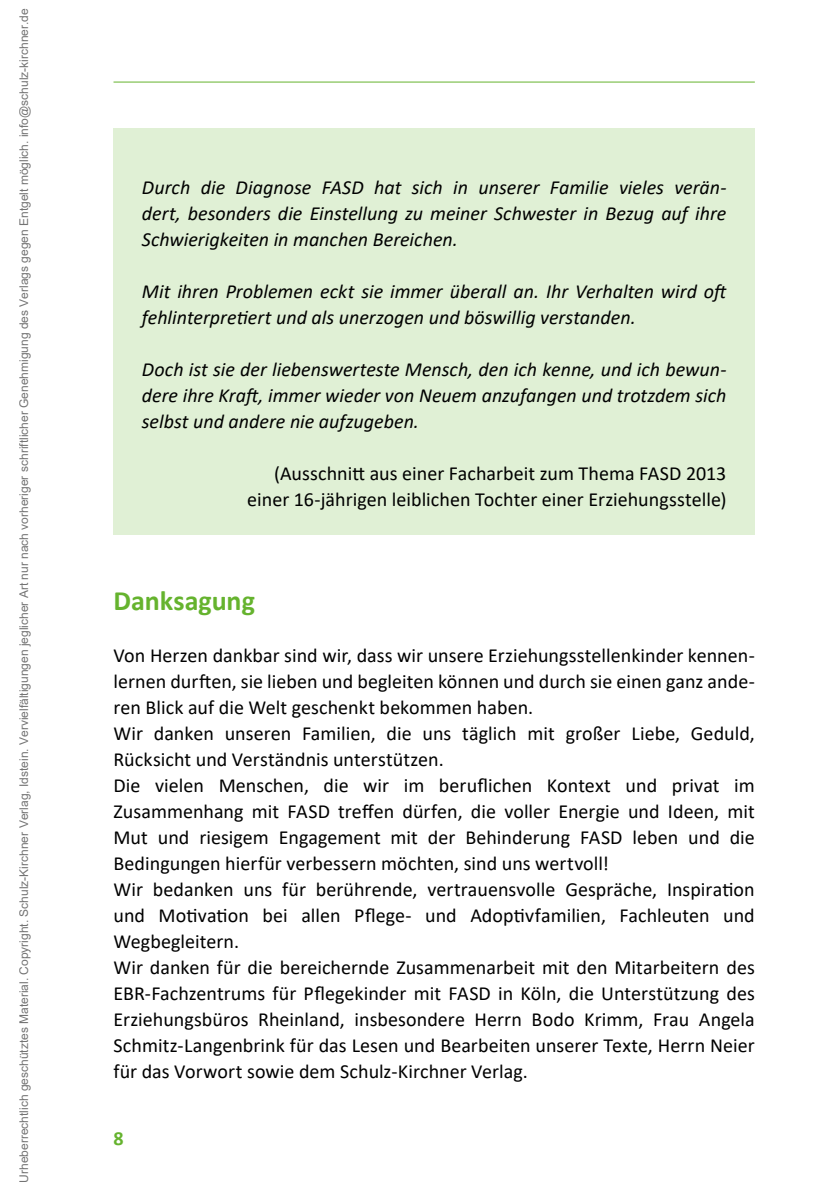
<style>
.page{position:relative;width:840px;height:1191px;background:#fff}
.page>*{position:absolute;margin:0;border:0;box-sizing:border-box;transform-origin:0 0}
.t1{font:700 28px "Calibri";color:#65b32e}
.t2{font:20px/26px "Calibri";color:#000;text-align:right}
.t3{font:italic 20px/26px "Calibri";color:#000;text-align:justify}
.t4{font:700 20px "Calibri";color:#65b32e}
.t5{font:12px "Arial";color:rgb(0 0 0/.55)}
</style>
<div class="page">
<hr style="left:113px;top:82px;width:641px;height:1px;background:#65b32e">
<div style="left:113px;top:128px;width:641px;height:406px;background:#e0f0d5"></div>
<p class="t5" style="left:16px;top:1182px;width:1176px;rotate:-90deg">Urheberrechtlich geschütztes Material. Copyright. Schulz-Kirchner Verlag, Idstein. Vervielfältigungen jeglicher Art nur nach vorheriger schriftlicher Genehmigung des Verlags gegen Entgelt möglich. info@schulz-kirchner.de</p>
<p class="t3" style="left:142px;top:173px;width:585px">Durch die Diagnose FASD hat sich in unserer Familie vieles verän&shy;dert, besonders die Einstellung zu meiner Schwester in Bezug auf ihre Schwierigkeiten in manchen Bereichen.</p>
<p class="t3" style="left:142px;top:277px;width:588px">Mit ihren Problemen eckt sie immer überall an. Ihr Verhalten wird oft fehlinterpretiert und als unerzogen und böswillig verstanden.</p>
<p class="t3" style="left:142px;top:355px;width:585px">Doch ist sie der liebenswerteste Mensch, den ich kenne, und ich bewun&shy;dere ihre Kraft, immer wieder von Neuem anzufangen und trotzdem sich selbst und andere nie aufzugeben.</p>
<p class="t2" style="left:247px;top:460px;width:480px">(Ausschnitt aus einer Facharbeit zum Thema FASD 2013 einer 16-jährigen leiblichen Tochter einer Erziehungsstelle)</p>
<h1 class="t1" style="left:113px;top:581px;width:143px">Danksagung</h1>
<p class="t2" style="left:113px;top:642px;width:642px;text-align:left">Von Herzen dankbar sind wir, dass wir unsere Erziehungsstellenkinder kennen&shy;lernen durften, sie lieben und begleiten können und durch sie einen ganz ande&shy;ren Blick auf die Welt geschenkt bekommen haben.<br>Wir danken unseren Familien, die uns täglich mit großer Liebe, Geduld, Rücksicht und Verständnis unterstützen.<br>Die vielen Menschen, die wir im beruflichen Kontext und privat im Zusammenhang mit FASD treffen dürfen, die voller Energie und Ideen, mit Mut und riesigem Engagement mit der Behinderung FASD leben und die Bedingungen hierfür verbessern möchten, sind uns wertvoll!<br>Wir bedanken uns für berührende, vertrauensvolle Gespräche, Inspiration und Motivation bei allen Pflege- und Adoptivfamilien, Fachleuten und Wegbegleitern.<br>Wir danken für die bereichernde Zusammenarbeit mit den Mitarbeitern des EBR-Fachzentrums für Pflegekinder mit FASD in Köln, die Unterstützung des Erziehungsbüros Rheinland, insbesondere Herrn Bodo Krimm, Frau Angela Schmitz-Langenbrink für das Lesen und Bearbeiten unserer Texte, Herrn Neier für das Vorwort sowie dem Schulz-Kirchner Verlag.</p>
<p class="t4" style="left:113px;top:1124px;width:12px">8</p>
</div>
